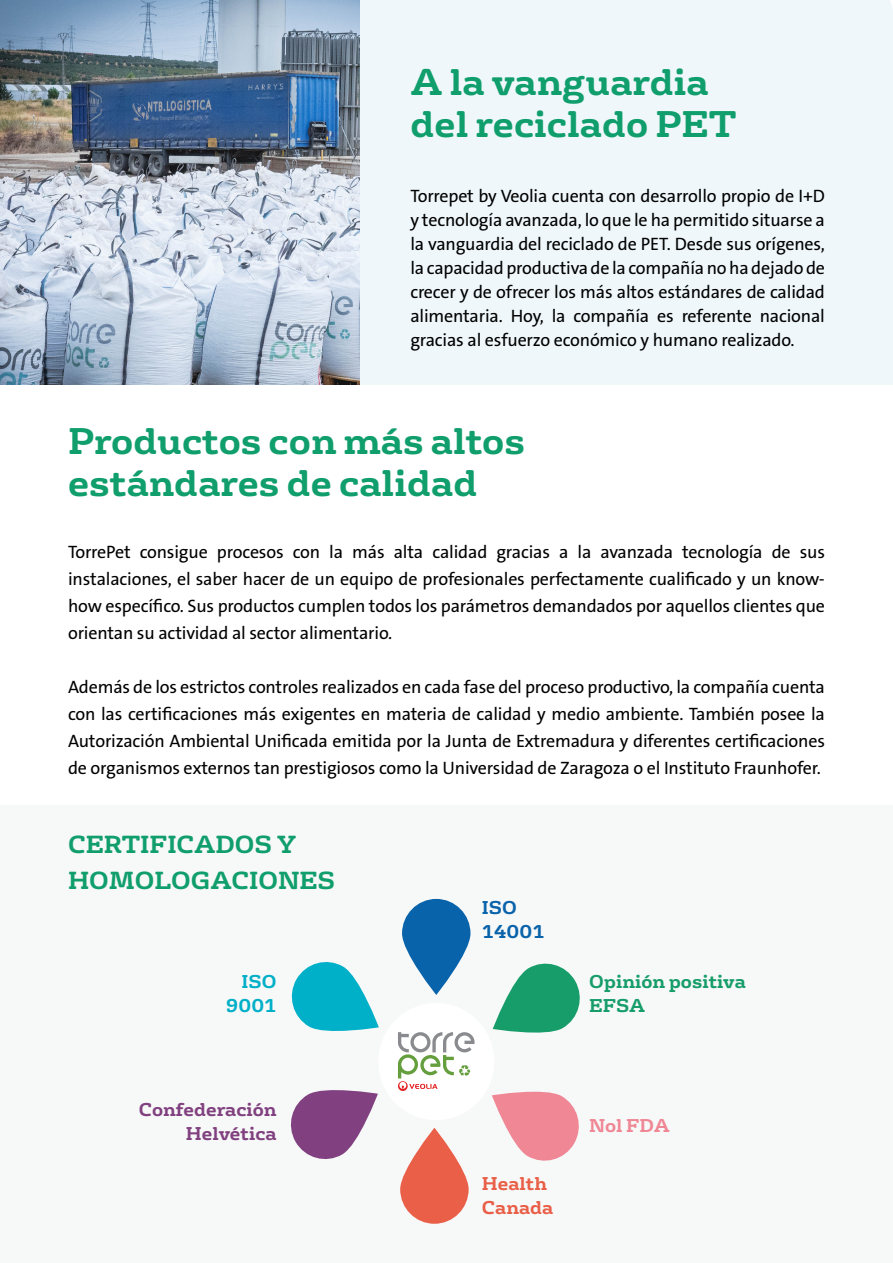
<style>
.page{position:relative;width:893px;height:1263px;background:#fff}
.page>*{position:absolute;margin:0;border:0;box-sizing:border-box;transform-origin:0 0}
.t1{font:700 36px/42px "FS Rufus";color:#109e6d}
.t2{font:700 24px/36px "FS Rufus";color:#109e6d}
.t3{font:18px/27px "The Sans Veolia W5 Pla";letter-spacing:-.01em;color:#000;text-align:justify}
.t4{font:700 18px/24px "FS Rufus";color:#814180;text-align:right}
.t5{font:700 18px/24px "FS Rufus";color:#169d6a}
.t6{font:700 18px/24px "FS Rufus";color:#e95f47}
.t7{font:700 18px/24px "FS Rufus";color:#0963aa}
.t8{font:700 18px/24px "FS Rufus";color:#00afc8;text-align:right}
.t9{font:700 18px "FS Rufus";color:#ef8795}
</style>
<div class="page">
<div style="left:0;top:806px;width:893px;height:457px;background:#f7f8f8"></div>
<div style="left:359px;top:0;width:534px;height:385px;background:#eff7fa"></div>
<img style="left:0;top:0;width:359px;height:385px">
<div style="left:378px;top:1003px;width:116px;height:117px;background:#fff;border-radius:50%"></div>
<svg style="left:398px;top:1032px;width:77px;height:59px"></svg>
<svg style="left:402px;top:899px;width:68px;height:96px;fill:#0963aa"></svg>
<svg style="left:291px;top:962px;width:88px;height:69px"></svg>
<svg style="left:290px;top:1090px;width:88px;height:69px"></svg>
<svg style="left:400px;top:1128px;width:69px;height:96px;fill:#e95f47"></svg>
<svg style="left:492px;top:1091px;width:87px;height:70px"></svg>
<svg style="left:493px;top:963px;width:87px;height:70px"></svg>
<h1 class="t1" style="left:410px;top:58px;width:328px">A la vanguardia del reciclado PET</h1>
<p class="t3" style="left:410px;top:184px;width:416px;line-height:24px">Torrepet by Veolia cuenta con desarrollo propio de I+D y tecnología avanzada, lo que le ha permitido situarse a la vanguardia del reciclado de PET. Desde sus orígenes, la capacidad productiva de la compañía no ha dejado de crecer y de ofrecer los más altos estándares de calidad alimentaria. Hoy, la compañía es referente nacional gracias al esfuerzo económico y humano realizado.</p>
<h1 class="t1" style="left:68px;top:417px;width:458px">Productos con más altos estándares de calidad</h1>
<p class="t3" style="left:68px;top:538px;width:758px">TorrePet consigue procesos con la más alta calidad gracias a la avanzada tecnología de sus instalaciones, el saber hacer de un equipo de profesionales perfectamente cualificado y un know&shy;how específico. Sus productos cumplen todos los parámetros demandados por aquellos clientes que orientan su actividad al sector alimentario.</p>
<p class="t3" style="left:68px;top:673px;width:758px">Además de los estrictos controles realizados en cada fase del proceso productivo, la compañía cuenta con las certificaciones más exigentes en materia de calidad y medio ambiente. También posee la Autorización Ambiental Unificada emitida por la Junta de Extremadura y diferentes certificaciones de organismos externos tan prestigiosos como la Universidad de Zaragoza o el Instituto Fraunhofer.</p>
<h2 class="t2" style="left:68px;top:824px;width:269px">CERTIFICADOS Y<br>HOMOLOGACIONES</h2>
<p class="t8" style="left:226px;top:968px;width:52px">ISO<br>9001</p>
<p class="t4" style="left:139px;top:1096px;width:139px">Confederación<br>Helvética</p>
<p class="t7" style="left:482px;top:894px;width:64px">ISO<br>14001</p>
<p class="t5" style="left:589px;top:968px;width:158px">Opinión positiva<br>EFSA</p>
<p class="t6" style="left:482px;top:1170px;width:73px">Health<br>Canada</p>
<p class="t9" style="left:589px;top:1110px;width:82px">Nol FDA</p>
</div>
